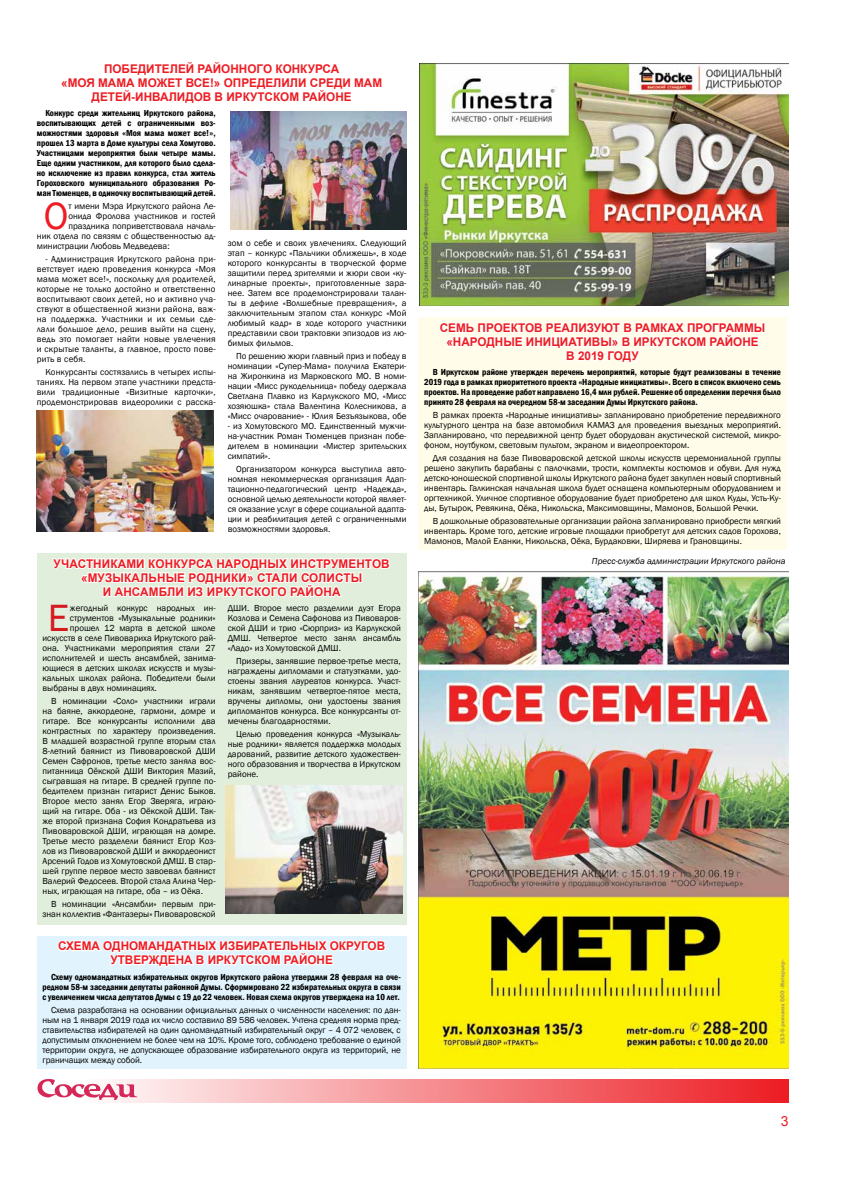
<style>
.page{position:relative;width:842px;height:1191px;background:#fff}
.page>*{position:absolute;margin:0;border:0;box-sizing:border-box;transform-origin:0 0}
.t1{font:39px "Franklin Gothic";color:#d71920}
.t2{font:39px "Franklin Gothic";color:#ed1d24}
.t3{font:14px "Arial";color:#ed1d24}
.t4{font:700 12px/14px "Arial";color:#ed1d24;text-align:center}
.t5{font:9px/10px "Franklin Gothic";color:#000;text-align:justify}
.t6{font:600 condensed 9px/10px "Franklin Gothic";color:#000;text-align:justify}
.t7{font:italic 9px "Franklin Gothic";color:#000}
</style>
<div class="page">
<div style="left:33px;top:1078px;width:755px;height:24px;background:linear-gradient(to right,#fff,#ed1d24)"></div>
<svg style="left:37px;top:1078px;width:101px;height:22px"></svg>
<div style="left:418px;top:317px;width:369px;height:233px;background:#fffde9"></div>
<svg style="left:439px;top:322px;width:326px;height:41px"></svg>
<div style="left:37px;top:553px;width:369px;height:371px;background:#e1eedc"></div>
<svg style="left:52px;top:558px;width:338px;height:39px"></svg>
<img style="left:419px;top:64px;width:369px;height:241px">
<div style="left:37px;top:935px;width:369px;height:133px;background:#e1f4fd"></div>
<svg style="left:56px;top:935px;width:331px;height:32px"></svg>
<img style="left:230px;top:111px;width:176px;height:118px">
<img style="left:37px;top:410px;width:176px;height:121px">
<img style="left:226px;top:785px;width:176px;height:129px">
<img style="left:419px;top:571px;width:369px;height:497px">
<h3 class="t4" style="left:61px;top:62px;width:323px">Победителей районного конкурса<br>«Моя мама может все!» определили среди мам детей-инвалидов в Иркутском районе</h3>
<p class="t6" style="left:37px;top:108px;width:180px;text-indent:9px">Конкурс среди жительниц Иркутского района, воспитывающих детей с ограниченными воз&shy;можностями здоровья «Моя мама может все!», прошел 13 марта в Доме культуры села Хомутово.<br>Участницами мероприятия были четыре мамы.<br>Еще одним участником, для которого было сдела&shy;но исключение из правил конкурса, стал житель Гороховского муниципального образования Ро&shy;ман Тюменцев, в одиночку воспитывающий детей.</p>
<h1 class="t2" style="left:44px;top:192px;width:26px">О</h1>
<p class="t5" style="left:68px;top:201px;width:149px">т имени Мэра Иркутского района Ле-</p>
<p class="t5" style="left:68px;top:211px;width:149px">онида Фролова участников и гостей</p>
<p class="t5" style="left:68px;top:221px;width:149px">праздника поприветствовала началь-</p>
<p class="t5" style="left:37px;top:231px;width:180px">ник отдела по связям с общественностью ад-</p>
<p class="t5" style="left:37px;top:241px;width:134px">министрации Любовь Медведева:</p>
<p class="t5" style="left:37px;top:254px;width:180px;text-indent:9px">- Администрация Иркутского района при&shy;ветствует идею проведения конкурса «Моя мама может все!», поскольку для родителей, которые не только достойно и ответственно воспитывают своих детей, но и активно уча&shy;ствуют в общественной жизни района, важ&shy;на поддержка. Участники и их семьи сде&shy;лали большое дело, решив выйти на сцену, ведь это помогает найти новые увлечения и скрытые таланты, а главное, просто пове&shy;рить в себя.</p>
<p class="t5" style="left:37px;top:367px;width:180px;text-indent:9px">Конкурсанты состязались в четырех испы&shy;таниях. На первом этапе участники предста&shy;вили традиционные «Визитные карточки», продемонстрировав видеоролики с расска-</p>
<p class="t5" style="left:228px;top:238px;width:180px">зом о себе и своих увлечениях. Следующий этап – конкурс «Пальчики оближешь», в ходе которого конкурсанты в творческой форме защитили перед зрителями и жюри свои «ку&shy;линарные проекты», приготовленные зара&shy;нее. Затем все продемонстрировали талан&shy;ты в дефиле «Волшебные превращения», а заключительным этапом стал конкурс «Мой любимый кадр» в ходе которого участники представили свои трактовки эпизодов из лю&shy;бимых фильмов.</p>
<p class="t5" style="left:228px;top:351px;width:180px;text-indent:9px">По решению жюри главный приз и победу в номинации «Супер-Мама» получила Екатери&shy;на Жиронкина из Марковского МО. В номи&shy;нации «Мисс рукодельница» победу одержала Светлана Плавко из Карлукского МО, «Мисс хозяюшка» стала Валентина Колесникова, а «Мисс очарование» - Юлия Безъязыкова, обе</p>
<p class="t5" style="left:228px;top:421px;width:180px">- из Хомутовского МО. Единственный мужчи&shy;на-участник Роман Тюменцев признан побе&shy;дителем в номинации «Мистер зрительских симпатий».</p>
<p class="t5" style="left:228px;top:464px;width:180px;text-indent:9px">Организатором конкурса выступила авто&shy;номная некоммерческая организация Адап&shy;тационно-педагогический центр «Надежда», основной целью деятельности которой являет&shy;ся оказание услуг в сфере социальной адапта&shy;ции и реабилитация детей с ограниченными возможностями здоровья.</p>
<h3 class="t4" style="left:54px;top:557px;width:338px">Участниками конкурса народных инструментов «Музыкальные родники» стали солисты<br>и ансамбли из Иркутского района</h3>
<h1 class="t1" style="left:48px;top:594px;width:23px">Е</h1>
<p class="t5" style="left:70px;top:603px;width:147px">жегодный конкурс народных ин-</p>
<p class="t5" style="left:228px;top:603px;width:175px">ДШИ. Второе место разделили дуэт Егора Козлова и Семена Сафонова из Пивоваров&shy;ской ДШИ и трио «Сюрприз» из Карлукской ДМШ. Четвертое место занял ансамбль «Ладо» из Хомутовской ДМШ.</p>
<p class="t5" style="left:228px;top:656px;width:175px;text-indent:9px">Призеры, занявшие первое-третье места, награждены дипломами и статуэтками, удо&shy;стоены звания лауреатов конкурса. Участ&shy;никам, занявшим четвертое-пятое места, вручены дипломы, они удостоены звания дипломантов конкурса. Все конкурсанты от&shy;мечены благодарностями.</p>
<p class="t5" style="left:228px;top:729px;width:175px;text-indent:9px">Целью проведения конкурса «Музыкаль&shy;ные родники» является поддержка молодых дарований, развитие детского художествен&shy;ного образования и творчества в Иркутском районе.</p>
<p class="t5" style="left:70px;top:613px;width:147px">струментов «Музыкальные родники»</p>
<p class="t5" style="left:70px;top:623px;width:147px">прошел 12 марта в детской школе</p>
<p class="t5" style="left:43px;top:633px;width:175px">искусств в селе Пивовариха Иркутского рай-</p>
<p class="t5" style="left:43px;top:643px;width:175px">она. Участниками мероприятия стали 27</p>
<p class="t5" style="left:43px;top:653px;width:175px">исполнителей и шесть ансамблей, занима-</p>
<p class="t5" style="left:43px;top:663px;width:175px">ющиеся в детских школах искусств и музы-</p>
<p class="t5" style="left:43px;top:673px;width:175px">кальных школах района. Победители были</p>
<p class="t5" style="left:43px;top:683px;width:116px">выбраны в двух номинациях.</p>
<p class="t5" style="left:43px;top:696px;width:175px;text-indent:9px">В номинации «Соло» участники играли на баяне, аккордеоне, гармони, домре и гитаре. Все конкурсанты исполнили два контрастных по характеру произведения.<br>В младшей возрастной группе вторым стал 8-летний баянист из Пивоваровской ДШИ Семен Сафронов, третье место заняла вос&shy;питанница Оёкской ДШИ Виктория Мазий, сыгравшая на гитаре. В средней группе по&shy;бедителем признан гитарист Денис Быков.<br>Второе место занял Егор Зверяга, играю&shy;щий на гитаре. Оба - из Оёкской ДШИ. Так&shy;же второй признана София Кондратьева из Пивоваровской ДШИ, играющая на домре.<br>Третье место разделели баянист Егор Коз&shy;лов из Пивоваровской ДШИ и аккордеонист Арсений Годов из Хомутовской ДМШ. В стар&shy;шей группе первое место завоевал баянист Валерий Федосеев. Второй стала Алина Чер&shy;ных, играющая на гитаре, оба – из Оёка.</p>
<p class="t5" style="left:43px;top:899px;width:175px;text-align:right">В номинации «Ансамбли» первым при&shy;знан коллектив «Фантазеры» Пивоваровской</p>
<h3 class="t4" style="left:58px;top:939px;width:329px">Схема одномандатных избирательных округов утверждена в Иркутском районе</h3>
<p class="t6" style="left:43px;top:971px;width:360px;text-indent:9px">Схему одномандатных избирательных округов Иркутского района утвердили 28 февраля на оче&shy;редном 58-м заседании депутаты районной Думы. Сформировано 22 избирательных округа в связи с увеличением числа депутатов Думы с 19 до 22 человек. Новая схема округов утверждена на 10 лет.</p>
<p class="t5" style="left:43px;top:1004px;width:360px;text-indent:9px">Схема разработана на основании официальных данных о численности населения: по дан&shy;ным на 1 января 2019 года их число составило 89 586 человек. Учтена средняя норма пред&shy;ставительства избирателей на один одномандатный избирательный округ – 4 072 человек, с допустимым отклонением не более чем на 10%. Кроме того, соблюдено требование о единой территории округа, не допускающее образование избирательного округа из территорий, не граничащих между собой.</p>
<h3 class="t4" style="left:440px;top:321px;width:327px">Семь проектов реализуют в рамках программы «Народные инициативы» в Иркутском районе<br>в 2019 году</h3>
<p class="t6" style="left:424px;top:367px;width:358px;text-indent:9px">В Иркутском районе утвержден перечень мероприятий, которые будут реализованы в течение 2019 года в рамках приоритетного проекта «Народные инициативы». Всего в список включено семь проектов. На проведение работ направлено 16,4 млн рублей. Решение об определении перечня было принято 28 февраля на очередном 58-м заседании Думы Иркутского района.</p>
<p class="t5" style="left:424px;top:410px;width:358px;text-indent:9px">В рамках проекта «Народные инициативы» запланировано приобретение передвижного культурного центра на базе автомобиля КАМАЗ для проведения выездных мероприятий.<br>Запланировано, что передвижной центр будет оборудован акустической системой, микро&shy;фоном, ноутбуком, световым пультом, экраном и видеопроектором.</p>
<p class="t5" style="left:424px;top:453px;width:358px;text-indent:9px">Для создания на базе Пивоваровской детской школы искусств церемониальной группы решено закупить барабаны с палочками, трости, комплекты костюмов и обуви. Для нужд детско-юношеской спортивной школы Иркутского района будет закуплен новый спортивный инвентарь. Галкинская начальная школа будет оснащена компьютерным оборудованием и оргтехникой. Уличное спортивное оборудование будет приобретено для школ Куды, Усть-Ку&shy;ды, Бутырок, Ревякина, Оёка, Никольска, Максимовщины, Мамонов, Большой Речки.</p>
<p class="t5" style="left:424px;top:516px;width:358px;text-indent:9px">В дошкольные образовательные организации района запланировано приобрести мягкий инвентарь. Кроме того, детские игровые площадки приобретут для детских садов Горохова, Мамонов, Малой Еланки, Никольска, Оёка, Бурдаковки, Ширяева и Грановщины.</p>
<p class="t7" style="left:592px;top:555px;width:195px">Пресс-служба администрации Иркутского района</p>
<h2 class="t3" style="left:781px;top:1112px;width:9px">3</h2>
</div>
